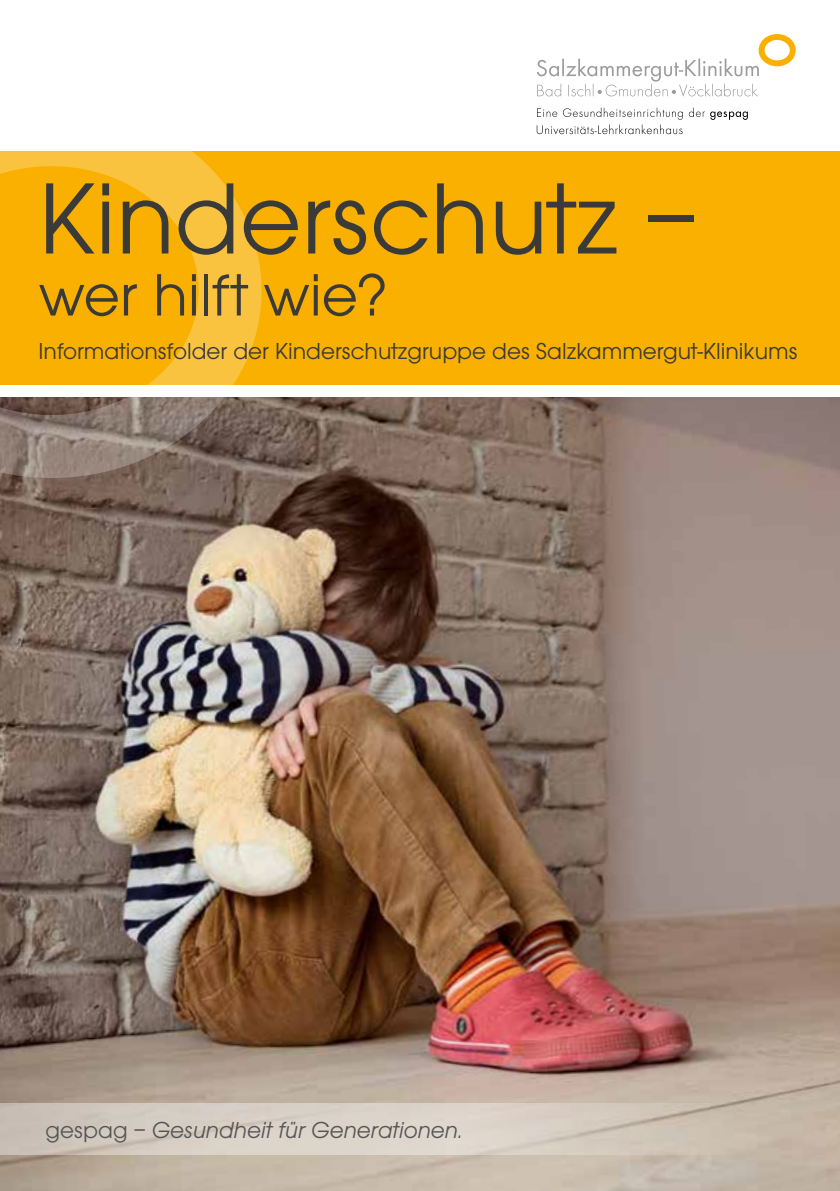
<style>
.page{position:relative;width:840px;height:1191px;background:#fff}
.page>*{position:absolute;margin:0;border:0;box-sizing:border-box;transform-origin:0 0}
.t1{font:105.2px "Avant Gard";color:#3a3a39}
.t2{font:62px "Avant Gard";color:#3a3a39}
.t3{font:24px "Avant Gard";color:#3a3a39}
.t4{font:italic 24px "Avant Gard";color:#565655}
.s1{font-style:normal}
</style>
<div class="page">
<img style="left:0;top:397px;width:839px;height:794px">
<div style="left:0;top:152px;width:839px;height:239px;background:#f9b000"></div>
<div style="left:0;top:385px;width:839px;height:12px;background:#fff"></div>
<svg style="left:0;top:151px;width:261px;height:327px"></svg>
<svg style="left:0;top:1103px;width:839px;height:51px;background:#d2c8bd"></svg>
<div style="left:758px;top:34px;width:37px;height:32px;border:6px solid #f9b000;border-radius:50%"></div>
<svg style="left:537px;top:59px;width:221px;height:38px"></svg>
<svg style="left:688px;top:108px;width:59px;height:12px"></svg>
<svg style="left:536px;top:108px;width:146px;height:26px"></svg>
<h1 class="t1" style="left:39px;top:158px;width:659px">Kinderschutz –</h1>
<h2 class="t2" style="left:39px;top:259px;width:349px">wer hilft wie?</h2>
<p class="t3" style="left:39px;top:337px;width:760px">Informationsfolder der Kinderschutzgruppe des Salzkammergut-Klinikums</p>
<p class="t4" style="left:45px;top:1116px;width:419px"><span class="s1">gespag –</span> Gesundheit für Generationen.</p>
</div>
